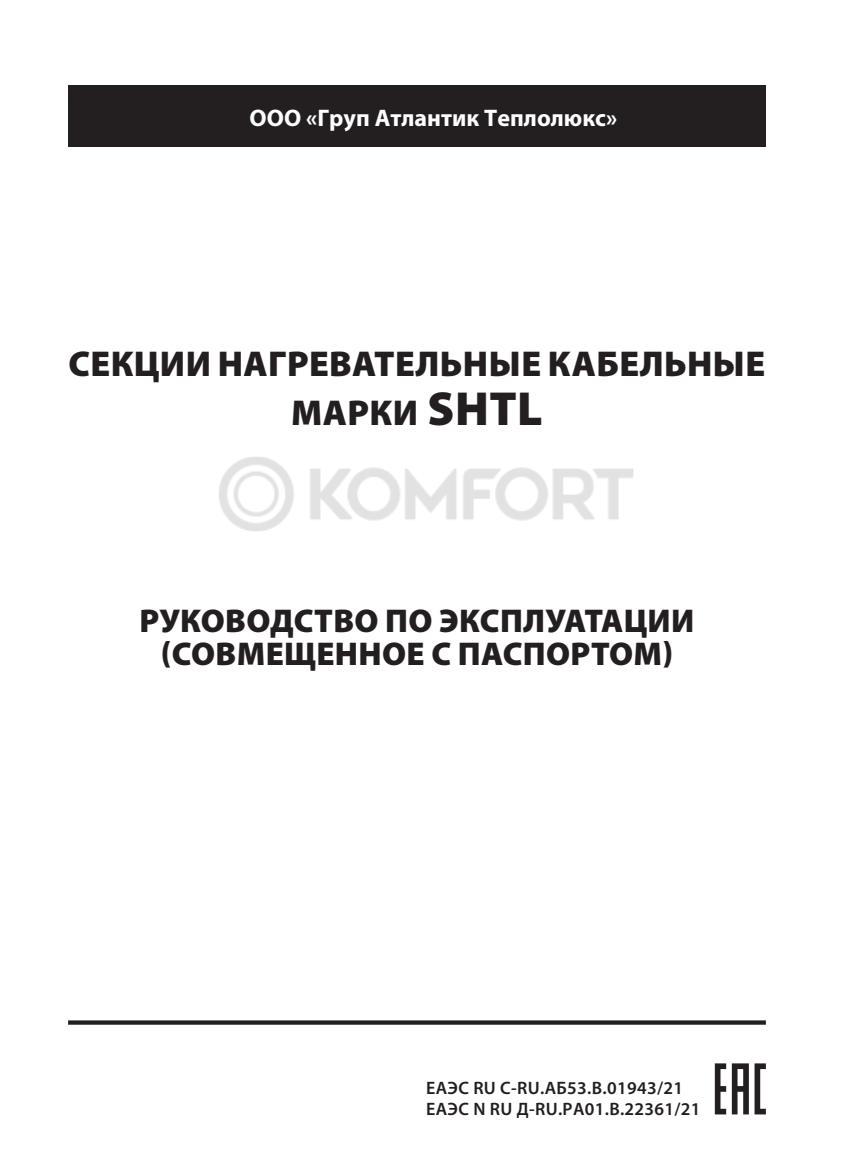
<style>
.page{position:relative;width:851px;height:1174px;background:#fff}
.page>*{position:absolute;margin:0;border:0;box-sizing:border-box;transform-origin:0 0}
.t1{font:900 36px/49.5px "Myriad Pro";letter-spacing:.01em;color:#231f20;text-align:center}
.t2{font:900 33px/33px "Myriad Pro";letter-spacing:.01em;color:#231f20;text-align:center}
.t3{font:700 24px "Myriad Pro";color:#fff}
.t4{font:600 18px/21.6px "Myriad Pro";letter-spacing:.02em;color:#221e1f}
.s1{font-size:48px}
</style>
<div class="page">
<div style="left:68px;top:85px;width:697px;height:61px;background:#231f20"></div>
<svg style="left:68px;top:1020px;width:697px;height:4px;background:#393536"></svg>
<svg style="left:714px;top:1063px;width:51px;height:51px"></svg>
<img style="left:219px;top:457px;width:414px;height:74px">
<h3 class="t3" style="left:249px;top:102px;width:369px">ООО «Груп Атлантик Теплолюкс»</h3>
<h1 class="t1" style="left:68px;top:339px;width:698px">CЕКЦИИ НАГРЕВАТЕЛЬНЫЕ КАБЕЛЬНЫЕ<br>МАРКИ <span class="s1">SHTL</span></h1>
<h2 class="t2" style="left:139px;top:604px;width:556px">РУКОВОДСТВО ПО ЭКСПЛУАТАЦИИ (СОВМЕЩЕННОЕ С ПАСПОРТОМ)</h2>
<p class="t4" style="left:426px;top:1076px;width:276px">ЕАЭС RU С-RU.АБ53.В.01943/21<br>ЕАЭС N RU Д-RU.РА01.В.22361/21</p>
</div>
